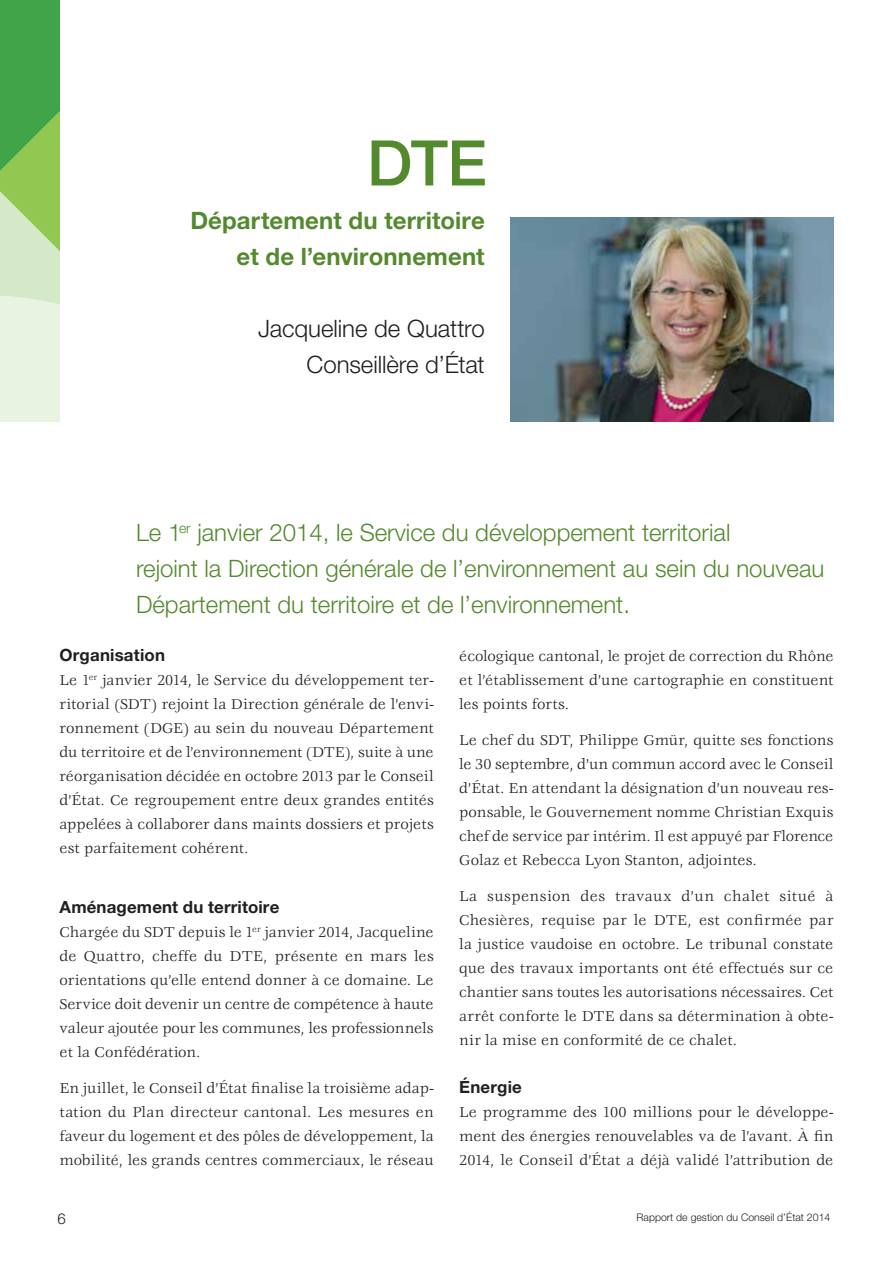
<style>
.page{position:relative;width:893px;height:1263px;background:#fff}
.page>*{position:absolute;margin:0;border:0;box-sizing:border-box;transform-origin:0 0}
.t1{font:500 63px "Helvetica Neue LT Std";color:#548a2e}
.t2{font:300 24px/36px "Helvetica Neue LT Std";color:#548a2e}
.t3{font:700 24px/36px "Helvetica Neue LT Std";letter-spacing:.005em;color:#548a2e;text-align:right}
.t4{font:300 24px/36px "Helvetica Neue LT Std";letter-spacing:-.005em;color:#231f20;text-align:right}
.t5{font:700 16.8px "Helvetica Neue LT Std";letter-spacing:.01em;color:#231f20}
.t6{font:15.75px/24px "Veljovic Std";color:#231f20;text-align:justify}
.t7{font:300 15px "Helvetica Neue LT Std";color:#231f20}
.t8{font:300 10.5px "Helvetica Neue LT Std";color:#231f20}
</style>
<div class="page">
<svg style="left:0;top:0;width:60px;height:421px"></svg>
<img style="left:510px;top:217px;width:323px;height:204px">
<h1 class="t1" style="left:367px;top:125px;width:122px">DTE</h1>
<h2 class="t3" style="left:190px;top:202px;width:296px">Département du territoire et de l’environnement</h2>
<h2 class="t4" style="left:258px;top:310px;width:228px">Jacqueline de Quattro<br>Conseillère d’État</h2>
<h2 class="t2" style="left:136px;top:514px;width:690px">Le 1<sup>er</sup> janvier 2014, le Service du développement territorial<br>rejoint la Direction générale de l’environnement au sein du nouveau<br>Département du territoire et de l’environnement.</h2>
<p class="t5" style="left:60px;top:645px;width:107px">Organisation</p>
<p class="t6" style="left:60px;top:669px;width:376px">Le 1<sup>er</sup> janvier 2014, le Service du développement ter&shy;ritorial (SDT) rejoint la Direction générale de l’envi&shy;ronnement (DGE) au sein du nouveau Département du territoire et de l’environnement (DTE), suite à une réorganisation décidée en octobre 2013 par le Conseil d’État. Ce regroupement entre deux grandes entités appelées à collaborer dans maints dossiers et projets est parfaitement cohérent.</p>
<p class="t5" style="left:60px;top:897px;width:221px">Aménagement du territoire</p>
<p class="t6" style="left:60px;top:921px;width:376px">Chargée du SDT depuis le 1<sup>er</sup> janvier 2014, Jacqueline de Quattro, cheffe du DTE, présente en mars les orientations qu’elle entend donner à ce domaine. Le Service doit devenir un centre de compétence à haute valeur ajoutée pour les communes, les professionnels et la Confédération.</p>
<p class="t6" style="left:60px;top:1077px;width:376px">En juillet, le Conseil d’État finalise la troisième adap&shy;tation du Plan directeur cantonal. Les mesures en faveur du logement et des pôles de développement, la mobilité, les grands centres commerciaux, le réseau</p>
<p class="t6" style="left:459px;top:645px;width:376px">écologique cantonal, le projet de correction du Rhône et l’établissement d’une cartographie en constituent les points forts.</p>
<p class="t6" style="left:459px;top:729px;width:376px">Le chef du SDT, Philippe Gmür, quitte ses fonctions le 30 septembre, d’un commun accord avec le Conseil d’État. En attendant la désignation d’un nouveau res&shy;ponsable, le Gouvernement nomme Christian Exquis chef de service par intérim. Il est appuyé par Florence Golaz et Rebecca Lyon Stanton, adjointes.</p>
<p class="t6" style="left:459px;top:885px;width:376px">La suspension des travaux d’un chalet situé à Chesières, requise par le DTE, est confirmée par la justice vaudoise en octobre. Le tribunal constate que des travaux importants ont été effectués sur ce chantier sans toutes les autorisations nécessaires. Cet arrêt conforte le DTE dans sa détermination à obte&shy;nir la mise en conformité de ce chalet.</p>
<p class="t5" style="left:459px;top:1077px;width:64px">Énergie</p>
<p class="t6" style="left:459px;top:1101px;width:376px">Le programme des 100 millions pour le développe&shy;ment des énergies renouvelables va de l’avant. À fin 2014, le Conseil d’État a déjà validé l’attribution de</p>
<p class="t7" style="left:57px;top:1209px;width:10px">6</p>
<p class="t8" style="left:637px;top:1210px;width:195px">Rapport de gestion du Conseil d’État 2014</p>
</div>
